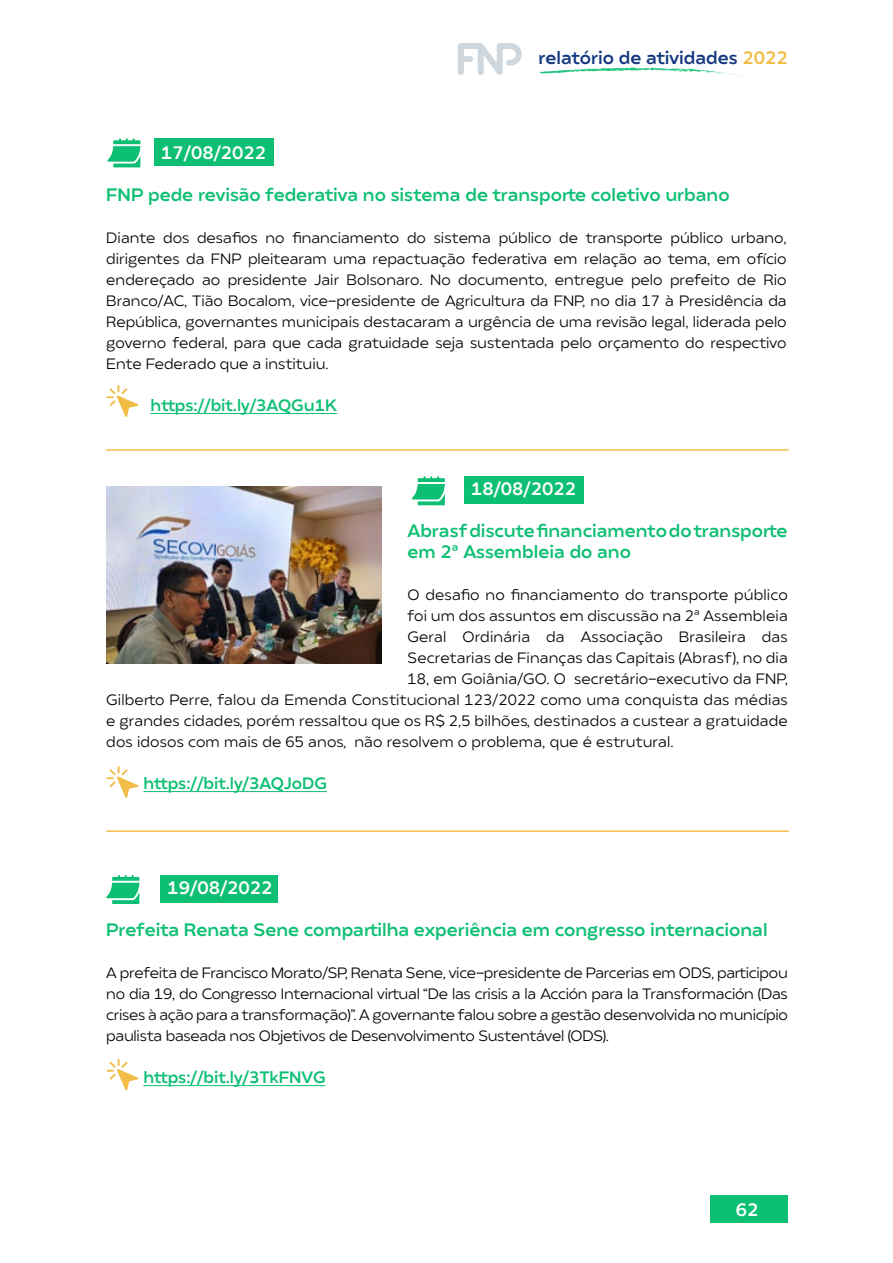
<style>
.page{position:relative;width:893px;height:1263px;background:#fff}
.page>*{position:absolute;margin:0;border:0;box-sizing:border-box;transform-origin:0 0}
.t1{font:700 18px/21px "Matahari 700";color:#0dbf73}
.t2{font:700 18px "Matahari 700";color:#fff}
.t3{font:700 18px "Matahari 700";color:#14387f}
.t4{font:700 16.5px "Matahari 700";color:#0dbf73}
.t5{font:15px/21px "Matahari 400";letter-spacing:.01em;color:#000;text-align:justify}
.s1{color:#f2bd47}
</style>
<div class="page">
<svg style="left:458px;top:43px;width:64px;height:32px"></svg>
<svg style="left:538px;top:67px;width:203px;height:9px"></svg>
<div style="left:710px;top:1195px;width:77px;height:28px;background:#0dbf73"></div>
<hr style="left:151px;top:413px;width:186px;height:1px;background:#0dbf73">
<div style="left:154px;top:138px;width:119px;height:28px;background:#0dbf73"></div>
<svg style="left:107px;top:138px;width:33px;height:29px"></svg>
<svg style="left:106px;top:385px;width:32px;height:32px"></svg>
<div style="left:464px;top:476px;width:119px;height:28px;background:#0dbf73"></div>
<hr style="left:143px;top:791px;width:184px;height:1px;background:#0dbf73">
<img style="left:106px;top:487px;width:276px;height:176px">
<svg style="left:106px;top:766px;width:32px;height:32px"></svg>
<svg style="left:412px;top:476px;width:33px;height:29px"></svg>
<div style="left:161px;top:875px;width:117px;height:28px;background:#0dbf73"></div>
<hr style="left:143px;top:1085px;width:182px;height:1px;background:#0dbf73">
<svg style="left:106px;top:875px;width:33px;height:29px"></svg>
<svg style="left:106px;top:1058px;width:32px;height:33px"></svg>
<hr style="left:106px;top:830px;width:683px;height:2px;background:#f2bd47">
<hr style="left:106px;top:449px;width:683px;height:2px;background:#f2bd47">
<p class="t2" style="left:161px;top:140px;width:106px">17/08/2022</p>
<p class="t3" style="left:538px;top:45px;width:251px">relatório de atividades <span class="s1">2022</span></p>
<p class="t1" style="left:106px;top:185px;width:625px">FNP pede revisão federativa no sistema de transporte coletivo urbano</p>
<p class="t5" style="left:106px;top:227px;width:682px">Diante dos desafios no financiamento do sistema público de transporte público urbano, dirigentes da FNP pleitearam uma repactuação federativa em relação ao tema, em ofício endereçado ao presidente Jair Bolsonaro. No documento, entregue pelo prefeito de Rio Branco/AC, Tião Bocalom, vice-presidente de Agricultura da FNP, no dia 17 à Presidência da República, governantes municipais destacaram a urgência de uma revisão legal, liderada pelo governo federal, para que cada gratuidade seja sustentada pelo orçamento do respectivo Ente Federado que a instituiu.</p>
<p class="t4" style="left:151px;top:393px;width:188px">https://bit.ly/3AQGu1K</p>
<p class="t2" style="left:471px;top:476px;width:106px">18/08/2022</p>
<p class="t1" style="left:407px;top:521px;width:381px">Abrasf discute financiamento do transporte em 2ª Assembleia do ano</p>
<p class="t5" style="left:407px;top:584px;width:382px">O desafio no financiamento do transporte público</p>
<p class="t5" style="left:407px;top:605px;width:382px">foi um dos assuntos em discussão na 2ª Assembleia</p>
<p class="t5" style="left:407px;top:626px;width:382px">Geral Ordinária da Associação Brasileira das</p>
<p class="t5" style="left:407px;top:647px;width:382px">Secretarias de Finanças das Capitais (Abrasf), no dia</p>
<p class="t5" style="left:407px;top:668px;width:382px">18, em Goiânia/GO. O secretário-executivo da FNP,</p>
<p class="t5" style="left:106px;top:689px;width:683px">Gilberto Perre, falou da Emenda Constitucional 123/2022 como uma conquista das médias</p>
<p class="t5" style="left:106px;top:710px;width:683px">e grandes cidades, porém ressaltou que os R$ 2,5 bilhões, destinados a custear a gratuidade</p>
<p class="t5" style="left:106px;top:731px;width:569px">dos idosos com mais de 65 anos, não resolvem o problema, que é estrutural.</p>
<p class="t4" style="left:143px;top:771px;width:185px">https://bit.ly/3AQJoDG</p>
<p class="t2" style="left:168px;top:875px;width:106px">19/08/2022</p>
<p class="t1" style="left:106px;top:920px;width:663px">Prefeita Renata Sene compartilha experiência em congresso internacional</p>
<p class="t5" style="left:106px;top:962px;width:683px">A prefeita de Francisco Morato/SP, Renata Sene, vice-presidente de Parcerias em ODS, participou no dia 19, do Congresso Internacional virtual “De las crisis a la Acción para la Transformación (Das crises à ação para a transformação)”. A governante falou sobre a gestão desenvolvida no município paulista baseada nos Objetivos de Desenvolvimento Sustentável (ODS).</p>
<p class="t4" style="left:143px;top:1065px;width:184px">https://bit.ly/3TkFNVG</p>
<p class="t2" style="left:736px;top:1196px;width:24px">62</p>
</div>
